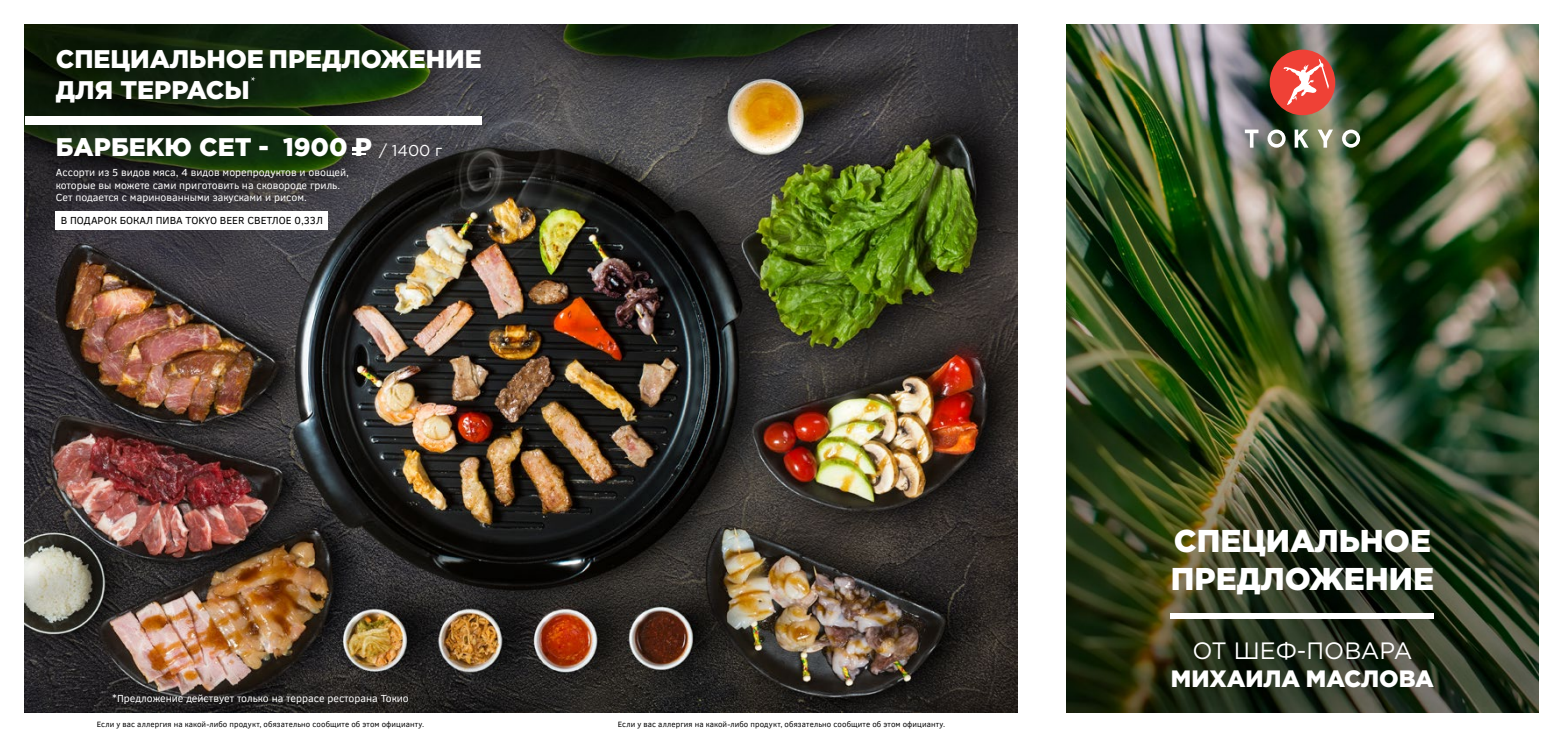
<style>
.page{position:relative;width:1563px;height:737px;background:#fff}
.page>*{position:absolute;margin:0;border:0;box-sizing:border-box;transform-origin:0 0}
.t1{font:900 31.5px/37.8px "Gotham Pro";color:#fff}
.t2{font:900 25.46px/30.5px "Gotham Pro";color:#fff}
.t3{font:900 23.62px "Gotham Pro";color:#fff}
.t4{font:23.62px "Gotham Pro";color:#fff}
.t5{font:12.25px "Minion Pro";color:#fff}
.t6{font:10.5px/12.6px "Clear Sans";color:#fff}
.t7{font:10.5px "Clear Sans";color:#000}
.t8{font:7.88px "Clear Sans";letter-spacing:.02em;color:#000}
.s1{font-weight:400;font-size:15.75px}
</style>
<div class="page">
<img style="left:25px;top:25px;width:992px;height:687px">
<img style="left:1067px;top:25px;width:471px;height:687px">
<div style="left:56px;top:211px;width:272px;height:19px;background:#fff"></div>
<div style="left:25px;top:116px;width:457px;height:8px;background:#fff"></div>
<div style="left:1171px;top:613px;width:263px;height:6px;background:#fff"></div>
<svg style="left:1245px;top:130px;width:13px;height:18px"></svg>
<svg style="left:1267px;top:130px;width:18px;height:18px"></svg>
<svg style="left:1294px;top:130px;width:14px;height:18px"></svg>
<svg style="left:1317px;top:130px;width:16px;height:18px"></svg>
<svg style="left:1342px;top:130px;width:18px;height:18px"></svg>
<div style="left:1269px;top:50px;width:66px;height:65px;background:#ef4136;border-radius:50%"></div>
<svg style="left:1283px;top:59px;width:46px;height:46px"></svg>
<svg style="left:352px;top:147px;width:14px;height:7px"></svg>
<h2 class="t2" style="left:56px;top:43px;width:427px">СПЕЦИАЛЬНОЕ ПРЕДЛОЖЕНИЕ<br>ДЛЯ ТЕРРАСЫ</h2>
<h2 class="t2" style="left:56px;top:131px;width:388px">БАРБЕКЮ СЕТ - 1900 Р <span class="s1">/ 1400 г</span></h2>
<p class="t5" style="left:251px;top:73px;width:6px">*</p>
<p class="t6" style="left:56px;top:166px;width:295px">Ассорти из 5 видов мяса, 4 видов морепродуктов и овощей, которые вы можете сами приготовить на сковороде гриль.<br>Сет подается с маринованными закусками и рисом.</p>
<p class="t7" style="left:61px;top:213px;width:264px">В ПОДАРОК БОКАЛ ПИВА TOKYO BEER СВЕТЛОЕ 0,33Л</p>
<p class="t6" style="left:112px;top:692px;width:298px">*Предложение действует только на террасе ресторана Токио</p>
<p class="t8" style="left:97px;top:719px;width:329px">Если у вас аллергия на какой-либо продукт, обязательно сообщите об этом официанту.</p>
<p class="t8" style="left:618px;top:719px;width:329px">Если у вас аллергия на какой-либо продукт, обязательно сообщите об этом официанту.</p>
<h1 class="t1" style="left:1171px;top:521px;width:265px">СПЕЦИАЛЬНОЕ<br>ПРЕДЛОЖЕНИЕ</h1>
<h3 class="t4" style="left:1192px;top:637px;width:221px">ОТ ШЕФ-ПОВАРА</h3>
<h3 class="t3" style="left:1171px;top:665px;width:265px">МИХАИЛА МАСЛОВА</h3>
</div>
